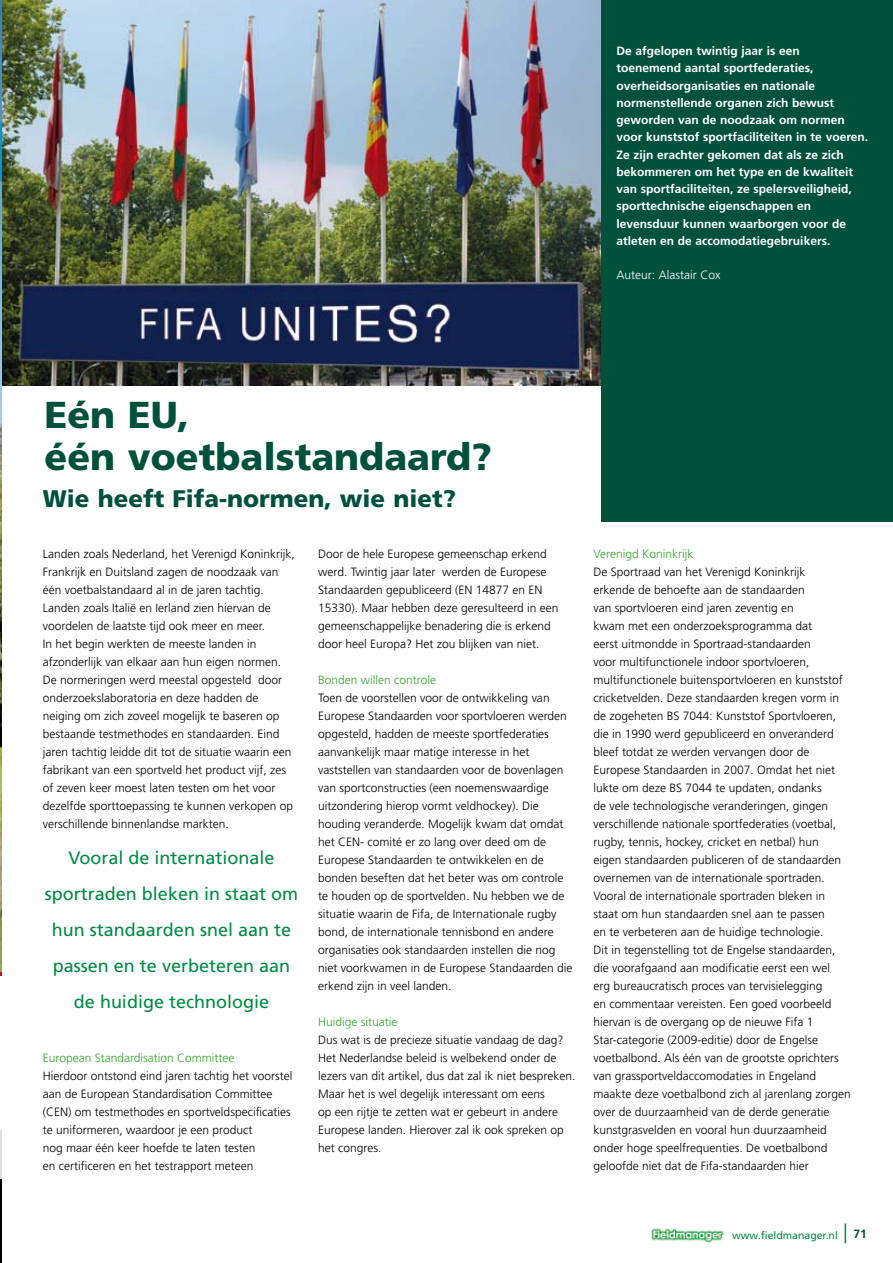
<style>
.page{position:relative;width:893px;height:1263px;background:#fff}
.page>*{position:absolute;margin:0;border:0;box-sizing:border-box;transform-origin:0 0}
.t1{font:900 37.5px/42px "Frutiger";color:#00513c}
.t2{font:900 24px "Frutiger";color:#00513c}
.t3{font:18px/36px "Frutiger";color:#008b45;text-align:center}
.t4{font:300 12px/18px "Frutiger";color:#000}
.t5{font:700 12px/17.2px "Frutiger";color:#fff}
.t6{font:300 12px "Frutiger";color:#35a32c}
.t7{font:300 12px "Frutiger";color:#fff}
.t8{font:700 12px "Frutiger";color:#00513c}
.t9{font:10.5px "Frutiger";color:#008b45}
</style>
<div class="page">
<svg style="left:845px;top:1223px;width:1px;height:20px"></svg>
<img style="left:651px;top:1228px;width:73px;height:15px">
<img style="left:2px;top:0;width:599px;height:385px">
<div style="left:601px;top:0;width:292px;height:521px;background:#00513c"></div>
<img style="left:0;top:7px;width:2px;height:770px">
<img style="left:0;top:777px;width:2px;height:195px">
<svg style="left:0;top:88px;width:2px;height:118px"></svg>
<hr style="left:0;top:1130px;width:2px;height:49px;background:#e1e0e1">
<hr style="left:0;top:1179px;width:2px;height:84px;background:#000">
<svg style="left:0;top:0;width:2px;height:7px"></svg>
<p class="t5" style="left:617px;top:42px;width:253px">De afgelopen twintig jaar is een<br>toenemend aantal sportfederaties, overheidsorganisaties en nationale normenstellende organen zich bewust geworden van de noodzaak om normen voor kunststof sportfaciliteiten in te voeren.<br>Ze zijn erachter gekomen dat als ze zich bekommeren om het type en de kwaliteit van sportfaciliteiten, ze spelersveiligheid, sporttechnische eigenschappen en levensduur kunnen waarborgen voor de atleten en de accomodatiegebruikers.</p>
<p class="t7" style="left:617px;top:268px;width:106px">Auteur: Alastair Cox</p>
<h1 class="t1" style="left:44px;top:394px;width:449px">Eén EU,<br>één voetbalstandaard?</h1>
<h2 class="t2" style="left:43px;top:484px;width:415px">Wie heeft Fifa-normen, wie niet?</h2>
<p class="t4" style="left:43px;top:545px;width:253px">Landen zoals Nederland, het Verenigd Koninkrijk, Frankrijk en Duitsland zagen de noodzaak van één voetbalstandaard al in de jaren tachtig.<br>Landen zoals Italië en Ierland zien hiervan de voordelen de laatste tijd ook meer en meer.<br>In het begin werkten de meeste landen in afzonderlijk van elkaar aan hun eigen normen.<br>De normeringen werd meestal opgesteld door onderzoekslaboratoria en deze hadden de neiging om zich zoveel mogelijk te baseren op bestaande testmethodes en standaarden. Eind jaren tachtig leidde dit tot de situatie waarin een fabrikant van een sportveld het product vijf, zes of zeven keer moest laten testen om het voor dezelfde sporttoepassing te kunnen verkopen op verschillende binnenlandse markten.</p>
<h3 class="t3" style="left:45px;top:840px;width:255px">Vooral de internationale sportraden bleken in staat om hun standaarden snel aan te passen en te verbeteren aan de huidige technologie</h3>
<p class="t6" style="left:43px;top:1051px;width:193px">European Standardisation Committee</p>
<p class="t4" style="left:43px;top:1067px;width:251px">Hierdoor ontstond eind jaren tachtig het voorstel aan de European Standardisation Committee (CEN) om testmethodes en sportveldspecificaties te uniformeren, waardoor je een product<br>nog maar één keer hoefde te laten testen<br>en certificeren en het testrapport meteen</p>
<p class="t4" style="left:318px;top:545px;width:242px">Door de hele Europese gemeenschap erkend werd. Twintig jaar later werden de Europese Standaarden gepubliceerd (EN 14877 en EN 15330). Maar hebben deze geresulteerd in een gemeenschappelijke benadering die is erkend door heel Europa? Het zou blijken van niet.</p>
<p class="t6" style="left:318px;top:673px;width:119px">Bonden willen controle</p>
<p class="t4" style="left:318px;top:689px;width:256px">Toen de voorstellen voor de ontwikkeling van Europese Standaarden voor sportvloeren werden opgesteld, hadden de meeste sportfederaties aanvankelijk maar matige interesse in het vaststellen van standaarden voor de bovenlagen van sportconstructies (een noemenswaardige uitzondering hierop vormt veldhockey). Die houding veranderde. Mogelijk kwam dat omdat het CEN- comité er zo lang over deed om de Europese Standaarden te ontwikkelen en de bonden beseften dat het beter was om controle te houden op de sportvelden. Nu hebben we de situatie waarin de Fifa, de Internationale rugby bond, de internationale tennisbond en andere organisaties ook standaarden instellen die nog niet voorkwamen in de Europese Standaarden die erkend zijn in veel landen.</p>
<p class="t6" style="left:318px;top:1015px;width:81px">Huidige situatie</p>
<p class="t4" style="left:318px;top:1031px;width:259px">Dus wat is de precieze situatie vandaag de dag?<br>Het Nederlandse beleid is welbekend onder de lezers van dit artikel, dus dat zal ik niet bespreken.<br>Maar het is wel degelijk interessant om eens<br>op een rijtje te zetten wat er gebeurt in andere Europese landen. Hierover zal ik ook spreken op het congres.</p>
<p class="t6" style="left:594px;top:547px;width:101px">Verenigd Koninkrijk</p>
<p class="t4" style="left:594px;top:563px;width:259px">De Sportraad van het Verenigd Koninkrijk<br>erkende de behoefte aan de standaarden<br>van sportvloeren eind jaren zeventig en<br>kwam met een onderzoeksprogramma dat<br>eerst uitmondde in Sportraad-standaarden<br>voor multifunctionele indoor sportvloeren, multifunctionele buitensportvloeren en kunststof cricketvelden. Deze standaarden kregen vorm in de zogeheten BS 7044: Kunststof Sportvloeren, die in 1990 werd gepubliceerd en onveranderd bleef totdat ze werden vervangen door de Europese Standaarden in 2007. Omdat het niet lukte om deze BS 7044 te updaten, ondanks<br>de vele technologische veranderingen, gingen verschillende nationale sportfederaties (voetbal, rugby, tennis, hockey, cricket en netbal) hun<br>eigen standaarden publiceren of de standaarden overnemen van de internationale sportraden.<br>Vooral de internationale sportraden bleken in staat om hun standaarden snel aan te passen<br>en te verbeteren aan de huidige technologie.<br>Dit in tegenstelling tot de Engelse standaarden, die voorafgaand aan modificatie eerst een wel<br>erg bureaucratisch proces van tervisielegging<br>en commentaar vereisten. Een goed voorbeeld hiervan is de overgang op de nieuwe Fifa 1<br>Star-categorie (2009-editie) door de Engelse voetbalbond. Als één van de grootste oprichters van grassportveldaccomodaties in Engeland maakte deze voetbalbond zich al jarenlang zorgen over de duurzaamheid van de derde generatie kunstgrasvelden en vooral hun duurzaamheid onder hoge speelfrequenties. De voetbalbond geloofde niet dat de Fifa-standaarden hier</p>
<p class="t9" style="left:732px;top:1229px;width:107px">www.fieldmanager.nl</p>
<p class="t8" style="left:853px;top:1227px;width:15px">71</p>
</div>
